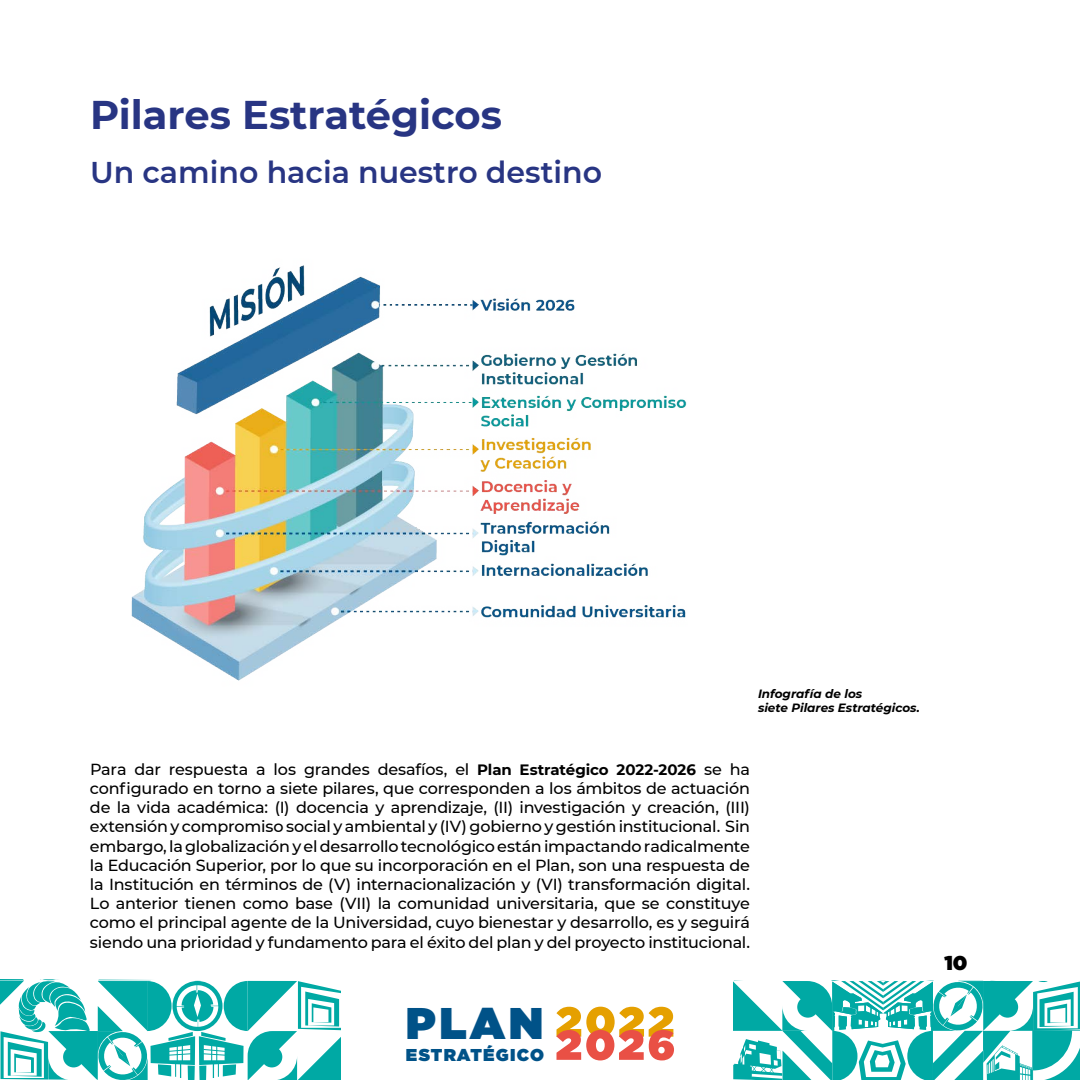
<style>
.page{position:relative;width:1080px;height:1080px;background:#fff}
.page>*{position:absolute;margin:0;border:0;box-sizing:border-box;transform-origin:0 0}
.t1{font:900 44.3px "Gotham";color:#005288}
.t2{font:700 40px "Montserrat";color:#283583}
.t3{font:600 30px "Montserrat";color:#283583}
.t4{font:900 20px "Gotham";color:#000}
.t5{font:900 17.2px "Gotham";letter-spacing:.075em;color:#005288}
.t6{font:500 16px/19.2px "Montserrat";letter-spacing:-.015em;color:#000;text-align:justify}
.t7{font:italic 700 12px/14.4px "Montserrat";color:#000}
.s1{font-weight:700;font-size:15px}
</style>
<div class="page">
<svg style="left:0;top:979px;width:341px;height:101px"></svg>
<svg style="left:733px;top:980px;width:347px;height:100px"></svg>
<svg style="left:556px;top:1007px;width:118px;height:53px"></svg>
<img style="left:131px;top:265px;width:556px;height:416px">
<h2 class="t2" style="left:90px;top:86px;width:414px">Pilares Estratégicos</h2>
<h3 class="t3" style="left:90px;top:151px;width:514px">Un camino hacia nuestro destino</h3>
<p class="t7" style="left:758px;top:686px;width:163px">Infografía de los<br>siete Pilares Estratégicos.</p>
<p class="t6" style="left:90px;top:759px;width:662px">Para dar respuesta a los grandes desafíos, el <span class="s1">Plan Estratégico 2022-2026</span> se ha configurado en torno a siete pilares, que corresponden a los ámbitos de actuación de la vida académica: (I) docencia y aprendizaje, (II) investigación y creación, (III) extensión y compromiso social y ambiental y (IV) gobierno y gestión institucional. Sin embargo, la globalización y el desarrollo tecnológico están impactando radicalmente la Educación Superior, por lo que su incorporación en el Plan, son una respuesta de la Institución en términos de (V) internacionalización y (VI) transformación digital.<br>Lo anterior tienen como base (VII) la comunidad universitaria, que se constituye como el principal agente de la Universidad, cuyo bienestar y desarrollo, es y seguirá siendo una prioridad y fundamento para el éxito del plan y del proyecto institucional.</p>
<h1 class="t1" style="left:406px;top:997px;width:139px">PLAN</h1>
<p class="t5" style="left:406px;top:1045px;width:140px">ESTRATÉGICO</p>
<p class="t4" style="left:944px;top:951px;width:25px">10</p>
</div>
